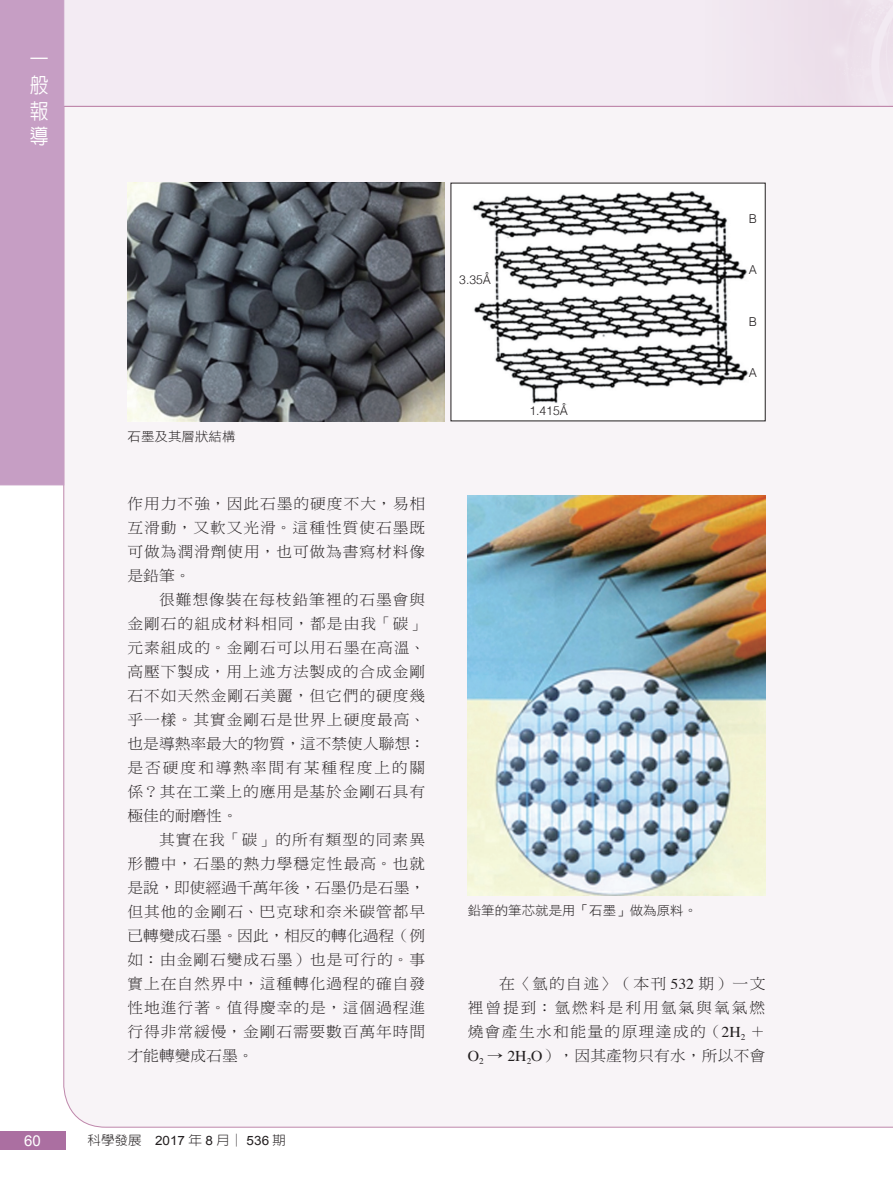
<style>
.page{position:relative;width:893px;height:1191px;background:#fff}
.page>*{position:absolute;margin:0;border:0;box-sizing:border-box;transform-origin:0 0}
.t1{font:500 21px/25.7px "AR New Hei B5";color:#fff;text-align:justify;scale:.9 1}
.A_內文{font:15px/24px "DF Ming Std W3";letter-spacing:.06em;color:#231f20;text-align:justify;scale:1.05 1}
.左頁碼{font:15px "Arial";color:#fff}
.圖說{font:12.9px "DF Hei Std W3";color:#231f20;scale:1.05 1}
.科學發展__年月_期{font:300 12.9px "AR New Hei B5";color:#231f20;scale:1.05 1}
.圖說-2{font:300 12.3px "Helvetica";color:#231f20}
.s1{font-family:"Arial";font-weight:400}
.s2{font-family:"Times"}
</style>
<div class="page">
<div style="left:63px;top:107px;width:830px;height:1021px;background:#f8f4f7"></div>
<hr style="left:0;top:106px;width:893px;height:1px;background:#b6769f">
<div style="left:0;top:0;width:64px;height:485px;background:#c69ec4"></div>
<div style="left:0;top:1131px;width:65px;height:18px;background:#ab6fa1"></div>
<img style="left:468px;top:495px;width:297px;height:400px">
<img style="left:128px;top:183px;width:316px;height:238px">
<div style="left:451px;top:183px;width:314px;height:238px;background:#fff"></div>
<img style="left:472px;top:192px;width:277px;height:212px">
<h1 class="t1" style="left:30px;top:47px;width:22px">一般報導</h1>
<p class="圖說" style="left:128px;top:429px;width:104px">石墨及其層狀結構</p>
<p class="A_內文" style="left:128px;top:491px;width:285px">作用力不強，因此石墨的硬度不大，易相互滑動，又軟又光滑。這種性質使石墨既可做為潤滑劑使用，也可做為書寫材料像是鉛筆。</p>
<p class="A_內文" style="left:128px;top:587px;width:285px;text-indent:31px">很難想像裝在每枝鉛筆裡的石墨會與金剛石的組成材料相同，都是由我「碳」元素組成的。金剛石可以用石墨在高溫、高壓下製成，用上述方法製成的合成金剛石不如天然金剛石美麗，但它們的硬度幾乎一樣。其實金剛石是世界上硬度最高、也是導熱率最大的物質，這不禁使人聯想：是否硬度和導熱率間有某種程度上的關係？其在工業上的應用是基於金剛石具有極佳的耐磨性。</p>
<p class="A_內文" style="left:128px;top:827px;width:285px;text-indent:31px">其實在我「碳」的所有類型的同素異形體中，石墨的熱力學穩定性最高。也就是說，即使經過千萬年後，石墨仍是石墨，但其他的金剛石、巴克球和奈米碳管都早已轉變成石墨。因此，相反的轉化過程（例如：由金剛石變成石墨）也是可行的。事實上在自然界中，這種轉化過程的確自發性地進行著。值得慶幸的是，這個過程進行得非常緩慢，金剛石需要數百萬年時間才能轉變成石墨。</p>
<p class="左頁碼" style="left:24px;top:1131px;width:18px">60</p>
<p class="科學發展__年月_期" style="left:88px;top:1134px;width:190px">科學發展 <span class="s1">2017</span> 年 <span class="s1">8</span> 月│ <span class="s1">536</span> 期</p>
<p class="圖說-2" style="left:459px;top:269px;width:33px">3.35Å</p>
<p class="圖說-2" style="left:529px;top:400px;width:40px">1.415Å</p>
<p class="圖說-2" style="left:749px;top:208px;width:10px">B</p>
<p class="圖說-2" style="left:749px;top:259px;width:10px">A</p>
<p class="圖說-2" style="left:749px;top:311px;width:10px">B</p>
<p class="圖說-2" style="left:749px;top:362px;width:10px">A</p>
<p class="圖說" style="left:468px;top:904px;width:220px">鉛筆的筆芯就是用「石墨」做為原料。</p>
<p class="A_內文" style="left:468px;top:971px;width:285px;text-indent:31px">在〈氫的自述〉（本刊 <span class="s2">532</span> 期）一文裡曾提到：氫燃料是利用氫氣與氧氣燃燒會產生水和能量的原理達成的（<span class="s2">2H</span><sub>2</sub> ＋<span class="s2">O</span><sub>2</sub> → <span class="s2">2H</span><sub>2</sub><span class="s2">O</span>），因其產物只有水，所以不會</p>
</div>
